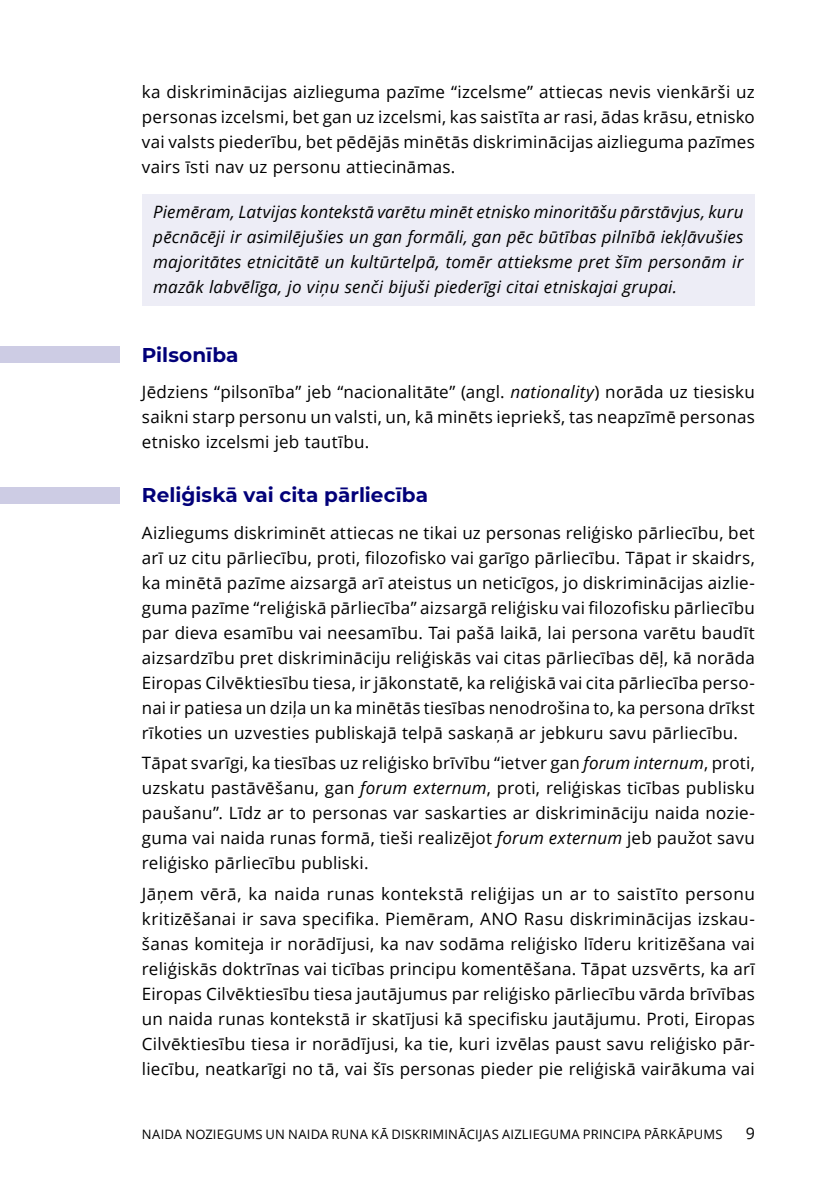
<style>
.page{position:relative;width:840px;height:1191px;background:#fff}
.page>*{position:absolute;margin:0;border:0;box-sizing:border-box;transform-origin:0 0}
.t1{font:700 20px "Montserrat";color:#020079}
.t2{font:17px/25px "Open Sans";letter-spacing:.015em;color:#000;text-align:justify}
.t3{font:italic 17px/25px "Open Sans";letter-spacing:.01em;color:#000;text-align:justify}
.t4{font:16px "Open Sans";color:#000}
.t5{font:13px "Open Sans";letter-spacing:.02em;color:#000}
.s1{font-style:italic}
</style>
<div class="page">
<div style="left:142px;top:194px;width:612px;height:111px;background:#ededf6"></div>
<div style="left:0;top:346px;width:119px;height:16px;background:#cdcce4"></div>
<div style="left:0;top:487px;width:119px;height:16px;background:#cdcce4"></div>
<p class="t2" style="left:142px;top:79px;width:614px">ka diskriminācijas aizlieguma pazīme “izcelsme” attiecas nevis vienkārši uz personas izcelsmi, bet gan uz izcelsmi, kas saistīta ar rasi, ādas krāsu, etnisko vai valsts piederību, bet pēdējās minētās diskriminācijas aizlieguma pazīmes vairs īsti nav uz personu attiecināmas.</p>
<p class="t3" style="left:153px;top:199px;width:591px">Piemēram, Latvijas kontekstā varētu minēt etnisko minoritāšu pārstāvjus, kuru pēcnācēji ir asimilējušies un gan formāli, gan pēc būtības pilnībā iekļāvušies majoritātes etnicitātē un kultūrtelpā, tomēr attieksme pret šīm personām ir mazāk labvēlīga, jo viņu senči bijuši piederīgi citai etniskajai grupai.</p>
<p class="t1" style="left:142px;top:340px;width:98px">Pilsonība</p>
<p class="t2" style="left:142px;top:379px;width:614px">Jēdziens “pilsonība” jeb “nacionalitāte” (angl. <span class="s1">nationality</span>) norāda uz tiesisku saikni starp personu un valsti, un, kā minēts iepriekš, tas neapzīmē personas etnisko izcelsmi jeb tautību.</p>
<p class="t1" style="left:142px;top:481px;width:287px">Reliģiskā vai cita pārliecība</p>
<p class="t2" style="left:142px;top:519px;width:614px">Aizliegums diskriminēt attiecas ne tikai uz personas reliģisko pārliecību, bet arī uz citu pārliecību, proti, filozofisko vai garīgo pārliecību. Tāpat ir skaidrs, ka minētā pazīme aizsargā arī ateistus un neticīgos, jo diskriminācijas aizlie&shy;guma pazīme “reliģiskā pārliecība” aizsargā reliģisku vai filozofisku pārliecību par dieva esamību vai neesamību. Tai pašā laikā, lai persona varētu baudīt aizsardzību pret diskrimināciju reliģiskās vai citas pārliecības dēļ, kā norāda Eiropas Cilvēktiesību tiesa, ir jākonstatē, ka reliģiskā vai cita pārliecība perso&shy;nai ir patiesa un dziļa un ka minētās tiesības nenodrošina to, ka persona drīkst rīkoties un uzvesties publiskajā telpā saskaņā ar jebkuru savu pārliecību.</p>
<p class="t2" style="left:142px;top:750px;width:614px">Tāpat svarīgi, ka tiesības uz reliģisko brīvību “ietver gan <span class="s1">forum internum</span>, proti, uzskatu pastāvēšanu, gan <span class="s1">forum externum</span>, proti, reliģiskas ticības publisku paušanu”. Līdz ar to personas var saskarties ar diskrimināciju naida nozie&shy;guma vai naida runas formā, tieši realizējot <span class="s1">forum externum</span> jeb paužot savu reliģisko pārliecību publiski.</p>
<p class="t2" style="left:142px;top:881px;width:614px">Jāņem vērā, ka naida runas kontekstā reliģijas un ar to saistīto personu kritizēšanai ir sava specifika. Piemēram, ANO Rasu diskriminācijas izskau&shy;šanas komiteja ir norādījusi, ka nav sodāma reliģisko līderu kritizēšana vai reliģiskās doktrīnas vai ticības principu komentēšana. Tāpat uzsvērts, ka arī Eiropas Cilvēktiesību tiesa jautājumus par reliģisko pārliecību vārda brīvības un naida runas kontekstā ir skatījusi kā specifisku jautājumu. Proti, Eiropas Cilvēktiesību tiesa ir norādījusi, ka tie, kuri izvēlas paust savu reliģisko pār&shy;liecību, neatkarīgi no tā, vai šīs personas pieder pie reliģiskā vairākuma vai</p>
<p class="t5" style="left:142px;top:1125px;width:72px">Naida n ozieg</p>
<p class="t5" style="left:233px;top:1125px;width:166px">ums un naida runa kā disk</p>
<p class="t5" style="left:420px;top:1125px;width:16px">rimin</p>
<p class="t5" style="left:458px;top:1125px;width:60px">ācijas aizlieg</p>
<p class="t5" style="left:549px;top:1125px;width:57px">uma princip</p>
<p class="t5" style="left:632px;top:1125px;width:81px">a pārkāpums</p>
<p class="t4" style="left:745px;top:1121px;width:11px">9</p>
</div>
